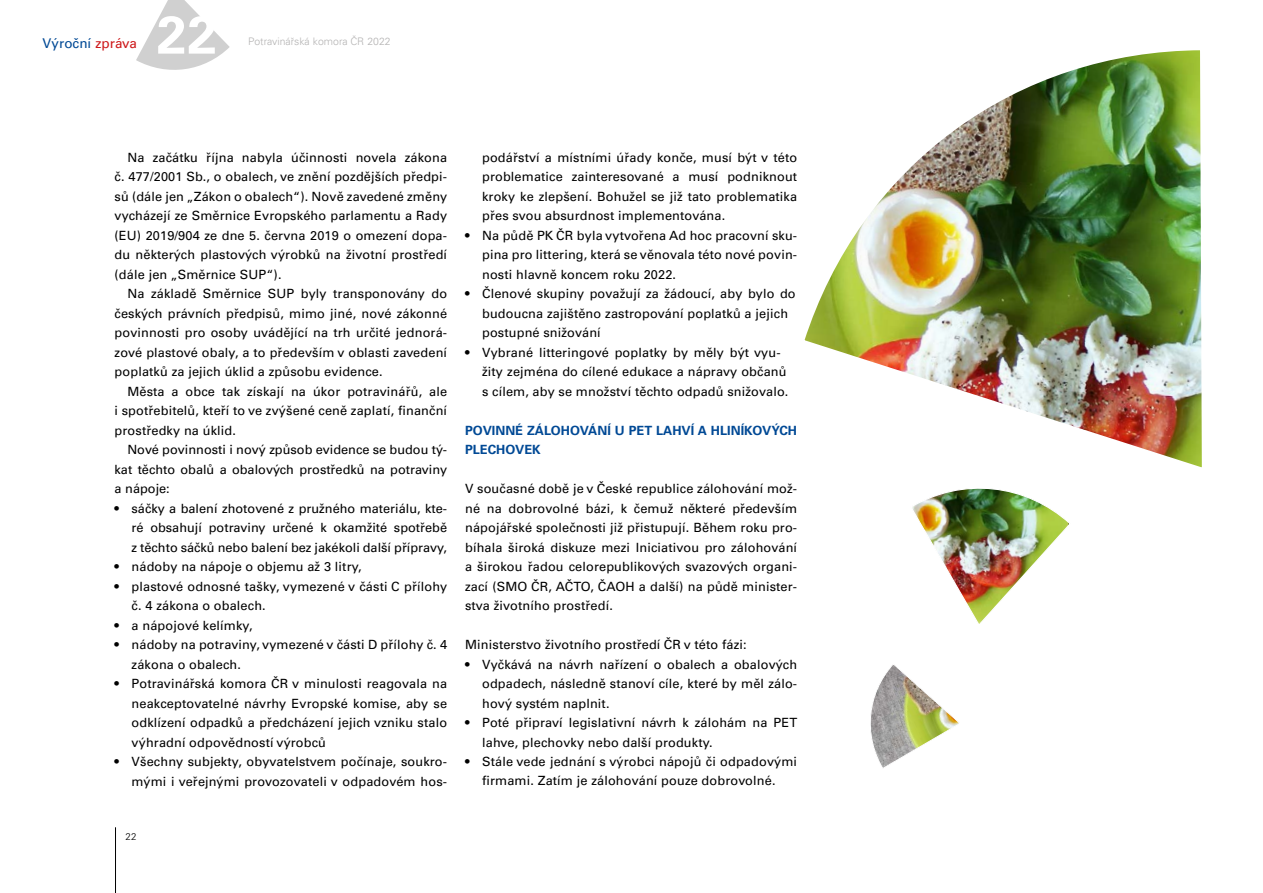
<style>
.page{position:relative;width:1263px;height:893px;background:#fff}
.page>*{position:absolute;margin:0;border:0;box-sizing:border-box;transform-origin:0 0}
.t1{font:700 53.1px "Univers";color:#fff}
.t2{font:13.5px "Univers";color:#004995}
.t3{font:12.75px/19.5px "Univers";letter-spacing:.01em;color:#000;text-align:justify}
.t4{font:700 12.75px/19.5px "Univers";color:#004995}
.t5{font:300 10.35px "Univers";color:#b3b2b2}
.t6{font:300 9.75px "Univers";color:#000}
.s1{color:#cd1719}
</style>
<div class="page">
<svg style="left:136px;top:0;width:94px;height:70px"></svg>
<hr style="left:115px;top:827px;width:1px;height:66px;background:#000">
<img style="left:804px;top:50px;width:398px;height:418px">
<img style="left:912px;top:488px;width:157px;height:136px">
<svg style="left:870px;top:665px;width:89px;height:103px"></svg>
<p class="t2" style="left:43px;top:35px;width:96px">Výroční <span class="s1">zpráva</span></p>
<h1 class="t1" style="left:157px;top:3px;width:62px">22</h1>
<p class="t5" style="left:248px;top:35px;width:144px">Potravinářská komora ČR 2022</p>
<p class="t3" style="left:115px;top:147px;width:334px;text-indent:13px">Na začátku října nabyla účinnosti novela zákona č. 477/2001 Sb., o obalech, ve znění pozdějších předpi&shy;sů (dále jen „Zákon o obalech“). Nově zavedené změny vycházejí ze Směrnice Evropského parlamentu a Rady (EU) 2019/904 ze dne 5. června 2019 o omezení dopa&shy;du některých plastových výrobků na životní prostředí (dále jen „Směrnice SUP“).</p>
<p class="t3" style="left:115px;top:284px;width:334px;text-indent:13px">Na základě Směrnice SUP byly transponovány do českých právních předpisů, mimo jiné, nové zákonné povinnosti pro osoby uvádějící na trh určité jednorá&shy;zové plastové obaly, a to především v oblasti zavedení poplatků za jejich úklid a způsobu evidence.</p>
<p class="t3" style="left:115px;top:381px;width:334px;text-indent:13px">Města a obce tak získají na úkor potravinářů, ale i spotřebitelů, kteří to ve zvýšené ceně zaplatí, finanční prostředky na úklid.</p>
<p class="t3" style="left:115px;top:440px;width:334px;text-indent:13px">Nové povinnosti i nový způsob evidence se budou tý&shy;kat těchto obalů a obalových prostředků na potraviny a nápoje:</p>
<p class="t3" style="left:132px;top:498px;width:317px;text-indent:-17px">• sáčky a balení zhotovené z pružného materiálu, kte&shy;ré obsahují potraviny určené k okamžité spotřebě z těchto sáčků nebo balení bez jakékoli další přípravy,</p>
<p class="t3" style="left:115px;top:557px;width:249px">• nádoby na nápoje o objemu až 3 litry,</p>
<p class="t3" style="left:132px;top:576px;width:317px;text-indent:-17px">• plastové odnosné tašky, vymezené v části C přílohy č. 4 zákona o obalech.</p>
<p class="t3" style="left:115px;top:615px;width:140px">• a nápojové kelímky,</p>
<p class="t3" style="left:132px;top:635px;width:317px;text-indent:-17px">• nádoby na potraviny, vymezené v části D přílohy č. 4 zákona o obalech.</p>
<p class="t3" style="left:132px;top:674px;width:317px;text-indent:-17px">• Potravinářská komora ČR v minulosti reagovala na neakceptovatelné návrhy Evropské komise, aby se odklízení odpadků a předcházení jejich vzniku stalo výhradní odpovědností výrobců</p>
<p class="t3" style="left:115px;top:752px;width:334px;text-align:right">• Všechny subjekty, obyvatelstvem počínaje, soukro&shy;mými i veřejnými provozovateli v odpadovém hos-</p>
<p class="t6" style="left:125px;top:830px;width:13px">22</p>
<p class="t3" style="left:482px;top:147px;width:317px">podářství a místními úřady konče, musí být v této problematice zainteresované a musí podniknout kroky ke zlepšení. Bohužel se již tato problematika přes svou absurdnost implementována.</p>
<p class="t3" style="left:482px;top:225px;width:317px;text-indent:-17px">• Na půdě PK ČR byla vytvořena Ad hoc pracovní sku&shy;pina pro littering, která se věnovala této nové povin&shy;nosti hlavně koncem roku 2022.</p>
<p class="t3" style="left:482px;top:284px;width:315px;text-align:left;text-indent:-17px">• Členové skupiny považují za žádoucí, aby bylo do budoucna zajištěno zastropování poplatků a jejich postupné snižování</p>
<p class="t3" style="left:482px;top:342px;width:308px;text-align:left;text-indent:-17px">• Vybrané litteringové poplatky by měly být vyu&shy;žity zejména do cílené edukace a nápravy občanů s cílem, aby se množství těchto odpadů snižovalo.</p>
<p class="t4" style="left:465px;top:420px;width:334px">POVINNÉ ZÁLOHOVÁNÍ U PET LAHVÍ A HLINÍKOVÝCH<br>PLECHOVEK</p>
<p class="t3" style="left:465px;top:479px;width:334px">V současné době je v České republice zálohování mož&shy;né na dobrovolné bázi, k čemuž některé především nápojářské společnosti již přistupují. Během roku pro&shy;bíhala široká diskuze mezi Iniciativou pro zálohování a širokou řadou celorepublikových svazových organi&shy;zací (SMO ČR, AČTO, ČAOH a další) na půdě minister&shy;stva životního prostředí.</p>
<p class="t3" style="left:465px;top:635px;width:283px">Ministerstvo životního prostředí ČR v této fázi:</p>
<p class="t3" style="left:482px;top:654px;width:317px;text-indent:-17px">• Vyčkává na návrh nařízení o obalech a obalových odpadech, následně stanoví cíle, které by měl zálo&shy;hový systém naplnit.</p>
<p class="t3" style="left:482px;top:713px;width:317px;text-indent:-17px">• Poté připraví legislativní návrh k zálohám na PET lahve, plechovky nebo další produkty.</p>
<p class="t3" style="left:465px;top:752px;width:334px;text-align:center">• Stále vede jednání s výrobci nápojů či odpadovými firmami. Zatím je zálohování pouze dobrovolné.</p>
</div>
